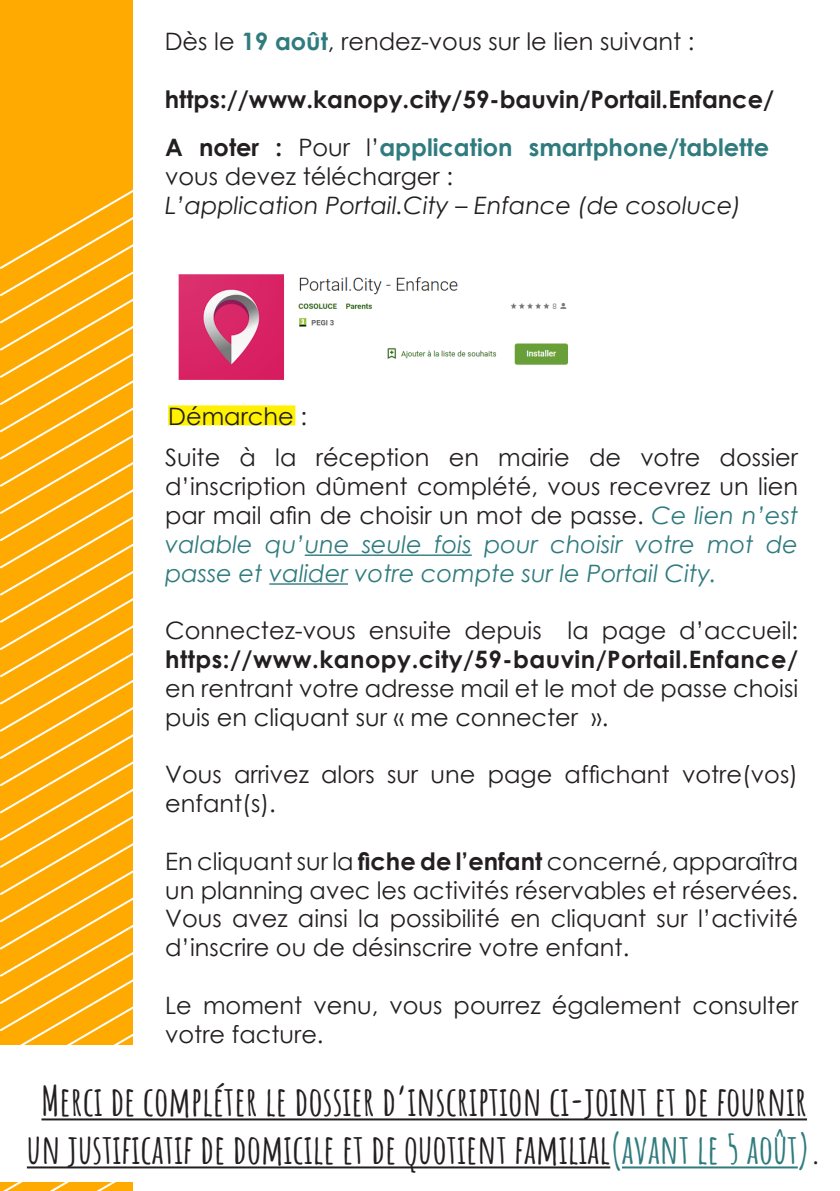
<style>
.page{position:relative;width:840px;height:1191px;background:#fff}
.page>*{position:absolute;margin:0;border:0;box-sizing:border-box;transform-origin:0 0}
.t1{font:700 40px "Amatic SC";color:#231f20}
.t2{font:24px/28.8px "Century Gothic";color:#231f20;text-align:justify}
.t3{font:700 24px/28.8px "Century Gothic";color:#2f7b7e}
.t4{font:700 24px "Century Gothic";color:#231f20}
.t5{font:italic 24px "Century Gothic";color:#231f20}
.s1{font-weight:700;color:#2f7b7e}
.s2{color:#231f20}
.s3{font-weight:400;color:#231f20}
.s4{font-style:italic;color:#2f7b7e}
.s5{font-weight:700}
.s6{color:#2f7b7e}
</style>
<div class="page">
<hr style="left:304px;top:554px;width:167px;height:2px;background:#2f7b7e">
<hr style="left:269px;top:583px;width:79px;height:1px;background:#2f7b7e">
<div style="left:168px;top:405px;width:127px;height:20px;background:#fff101"></div>
<div style="left:0;top:0;width:132px;height:1191px;background:#fa0"></div>
<svg style="left:0;top:186px;width:133px;height:1005px"></svg>
<div style="left:0;top:1045px;width:150px;height:136px;background:#fff"></div>
<hr style="left:41px;top:1118px;width:765px;height:2px;background:#231f20">
<hr style="left:27px;top:1166px;width:583px;height:2px;background:#231f20">
<hr style="left:621px;top:1166px;width:176px;height:2px;background:#2f7b7e">
<img style="left:178px;top:274px;width:390px;height:106px">
<p class="t2" style="left:165px;top:27px;width:531px">Dès le <span class="s1">19 août</span>, rendez-vous sur le lien suivant :</p>
<p class="t4" style="left:165px;top:81px;width:610px">https://www.kanopy.city/59-bauvin/Portail.Enfance/</p>
<p class="t3" style="left:165px;top:132px;width:605px"><span class="s2">A noter :</span> <span class="s3">Pour l’</span>application smartphone/tablette <span class="s3">vous devez télécharger :</span></p>
<p class="t5" style="left:165px;top:188px;width:577px">L’application Portail.City – Enfance (de cosoluce)</p>
<p class="t2" style="left:168px;top:402px;width:140px">Démarche :</p>
<p class="t2" style="left:165px;top:443px;width:634px">Suite à la réception en mairie de votre dossier d’inscription dûment complété, vous recevrez un lien par mail afin de choisir un mot de passe. <span class="s4">Ce lien n’est valable qu’une seule fois pour choisir votre mot de passe et valider votre compte sur le Portail City.</span></p>
<p class="t2" style="left:165px;top:616px;width:634px">Connectez-vous ensuite depuis la page d’accueil: <span class="s5">https://www.kanopy.city/59-bauvin/Portail.Enfance/ </span>en rentrant votre adresse mail et le mot de passe choisi puis en cliquant sur « me connecter ».</p>
<p class="t2" style="left:165px;top:760px;width:634px">Vous arrivez alors sur une page affichant votre(vos) enfant(s).</p>
<p class="t2" style="left:165px;top:846px;width:634px">En cliquant sur la <span class="s5">fiche de l’enfant</span> concerné, apparaîtra un planning avec les activités réservables et réservées.<br>Vous avez ainsi la possibilité en cliquant sur l’activité d’inscrire ou de désinscrire votre enfant.</p>
<p class="t2" style="left:165px;top:990px;width:634px">Le moment venu, vous pourrez également consulter votre facture.</p>
<p class="t1" style="left:41px;top:1070px;width:766px">Merci de compléter le dossier d’inscription ci-joint et de fournir</p>
<p class="t1" style="left:27px;top:1118px;width:795px">un justificatif de domicile et de quotient familial<span class="s6">(avant le 5 août)</span>.</p>
</div>
